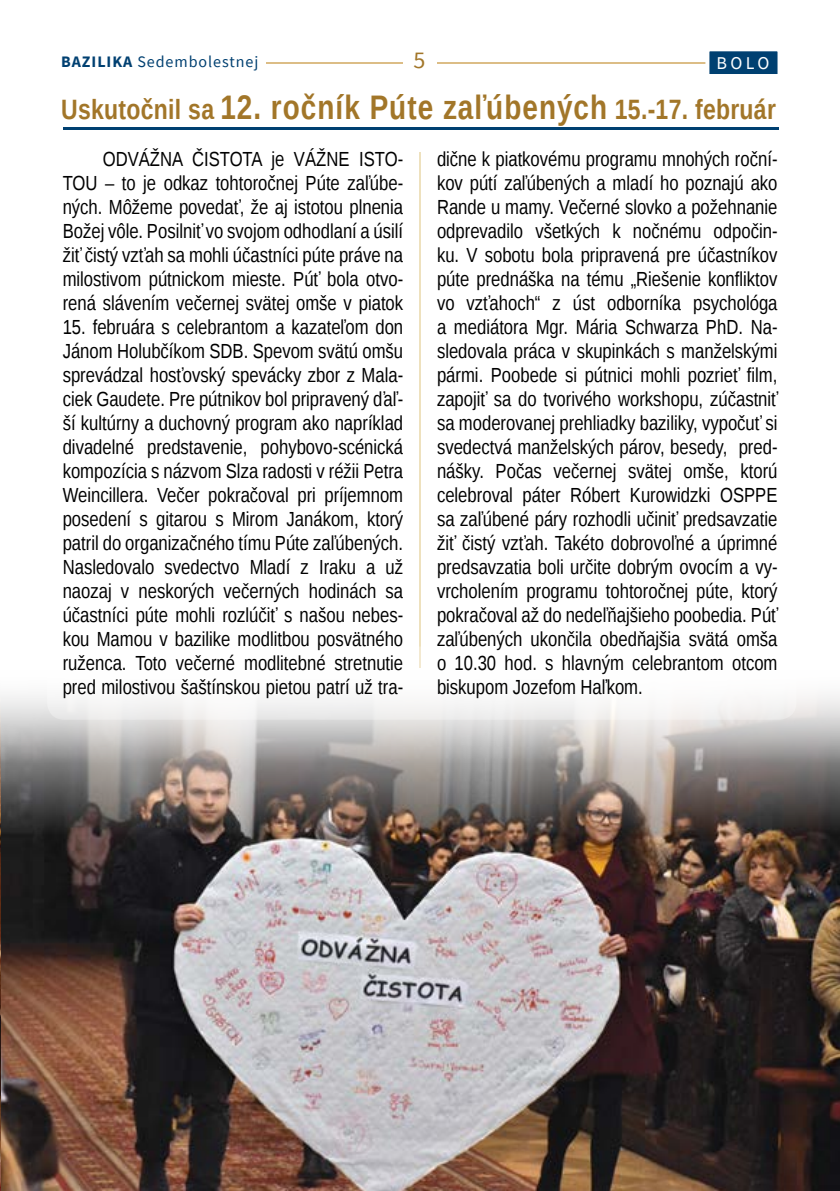
<style>
.page{position:relative;width:840px;height:1191px;background:#fff}
.page>*{position:absolute;margin:0;border:0;box-sizing:border-box;transform-origin:0 0}
.t1{font:700 28px "Liberation Sans Narrow";letter-spacing:.01em;color:#a27629}
.t2{font:24px "Source Sans Pro";color:#a27629}
.t3{font:20.4px/24px "Liberation Sans Narrow";color:#000;text-align:justify}
.t4{font:18px "Source Sans Pro";color:#fff}
.t5{font:16px "Source Sans Pro";letter-spacing:.06em;color:#004071}
.s1{font-weight:700}
.s2{font-size:34px}
</style>
<div class="page">
<hr style="left:437px;top:62px;width:340px;height:2px;background:#d4ad68">
<hr style="left:419px;top:97px;width:1px;height:1032px;background:#eee1be">
<hr style="left:266px;top:62px;width:137px;height:2px;background:#d4ad68">
<img style="left:0;top:834px;width:839px;height:357px">
<div style="left:47px;top:646px;width:748px;height:73px;background:#fff;border-radius:17px"></div>
<svg style="left:0;top:762px;width:839px;height:72px;background:#736964"></svg>
<svg style="left:0;top:667px;width:839px;height:95px"></svg>
<div style="left:403px;top:78px;width:34px;height:74px;background:#fff"></div>
<svg style="left:703px;top:51px;width:75px;height:23px;background:#1a537f"></svg>
<hr style="left:63px;top:128px;width:715px;height:2px;background:#004071">
<p class="t5" style="left:61px;top:51px;width:199px"><span class="s1">BAZILIKA</span> Sedembolestnej</p>
<p class="t2" style="left:413px;top:45px;width:13px">5</p>
<p class="t4" style="left:716px;top:51px;width:55px">BOLO</p>
<h1 class="t1" style="left:61px;top:91px;width:715px">Uskutočnil sa <span class="s2">12. ročník Púte zaľúbených</span> 15.-17. február</h1>
<p class="t3" style="left:437px;top:147px;width:342px">dične k piatkovému programu mnohých roční&shy;kov pútí zaľúbených a mladí ho poznajú ako Rande u mamy. Večerné slovko a požehnanie odprevadilo všetkých k nočnému odpočin&shy;ku. V sobotu bola pripravená pre účastníkov púte prednáška na tému „Riešenie konfliktov vo vzťahoch“ z úst odborníka psychológa a mediátora Mgr. Mária Schwarza PhD. Na&shy;sledovala práca v skupinkách s manželskými pármi. Poobede si pútnici mohli pozrieť film, zapojiť sa do tvorivého workshopu, zúčastniť sa moderovanej prehliadky baziliky, vypočuť si svedectvá manželských párov, besedy, pred&shy;nášky. Počas večernej svätej omše, ktorú celebroval páter Róbert Kurowidzki OSPPE sa zaľúbené páry rozhodli učiniť predsavzatie žiť čistý vzťah. Takéto dobrovoľné a úprimné predsavzatia boli určite dobrým ovocím a vy&shy;vrcholením programu tohtoročnej púte, ktorý pokračoval až do nedeľňajšieho poobedia. Púť zaľúbených ukončila obedňajšia svätá omša o 10.30 hod. s hlavným celebrantom otcom biskupom Jozefom Haľkom.</p>
<p class="t3" style="left:63px;top:147px;width:342px;text-indent:40px">ODVÁŽNA ČISTOTA je VÁŽNE ISTO-TOU – to je odkaz tohtoročnej Púte zaľúbe&shy;ných. Môžeme povedať, že aj istotou plnenia Božej vôle. Posilniť vo svojom odhodlaní a úsilí žiť čistý vzťah sa mohli účastníci púte práve na milostivom pútnickom mieste. Púť bola otvo&shy;rená slávením večernej svätej omše v piatok</p>
<p class="t3" style="left:63px;top:315px;width:342px">15. februára s celebrantom a kazateľom don Jánom Holubčíkom SDB. Spevom svätú omšu sprevádzal hosťovský spevácky zbor z Mala&shy;ciek Gaudete. Pre pútnikov bol pripravený ďaľ&shy;ší kultúrny a duchovný program ako napríklad divadelné predstavenie, pohybovo-scénická kompozícia s názvom Slza radosti v réžii Petra Weincillera. Večer pokračoval pri príjemnom posedení s gitarou s Mirom Janákom, ktorý patril do organizačného tímu Púte zaľúbených.<br>Nasledovalo svedectvo Mladí z Iraku a už naozaj v neskorých večerných hodinách sa účastníci púte mohli rozlúčiť s našou nebes&shy;kou Mamou v bazilike modlitbou posvätného ruženca. Toto večerné modlitebné stretnutie pred milostivou šaštínskou pietou patrí už tra-</p>
</div>
